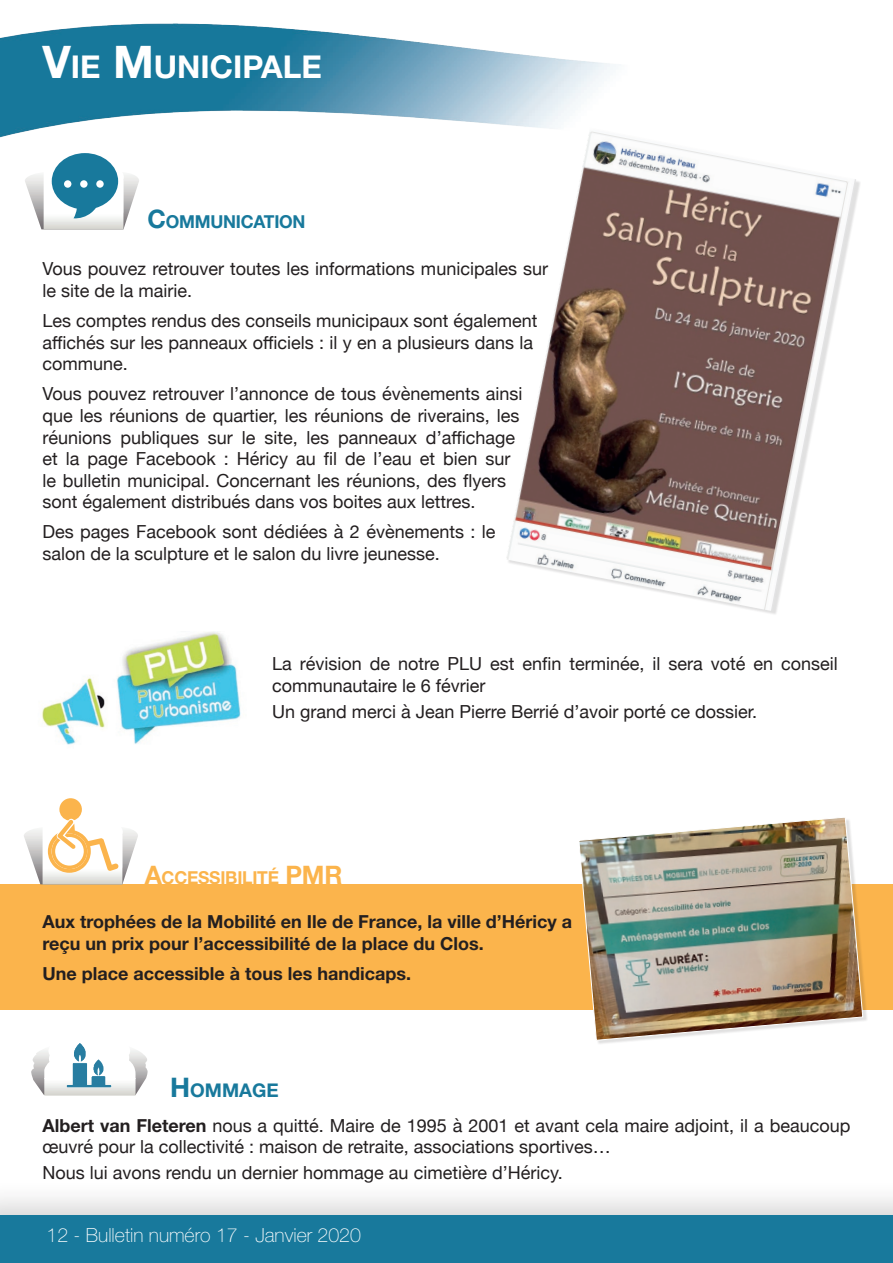
<style>
.page{position:relative;width:893px;height:1263px;background:#fff}
.page>*{position:absolute;margin:0;border:0;box-sizing:border-box;transform-origin:0 0}
.t1{font:700 31.5px "Helvetica Neue";color:#fff}
.t2{font:100 19.5px "Helvetica Neue";color:#fff}
.t3{font:700 18.9px "Helvetica Neue";color:#18799c}
.t4{font:18px/21.6px "Helvetica Neue";color:#231f20}
.t5{font:700 18px/21.6px "Helvetica Neue";color:#231f20}
.t6{font:700 17.85px "Helvetica Neue";letter-spacing:-.015em;color:#fbb44c}
.t7{font:700 17.85px "Helvetica Neue";letter-spacing:-.015em;color:#18799c}
.s1{font-size:45px}
.s2{font-size:25.5px}
.s3{font-size:27px}
.s4{font-weight:700}
</style>
<div class="page">
<div style="left:0;top:884px;width:893px;height:126px;background:#fbb44c"></div>
<div style="left:0;top:1178px;width:893px;height:85px;background:#231f20;opacity:.2"></div>
<div style="left:0;top:1215px;width:893px;height:48px;background:#18799c"></div>
<img style="left:0;top:23px;width:616px;height:115px">
<img style="left:136px;top:177px;width:3px;height:13px">
<svg style="left:25px;top:153px;width:111px;height:76px"></svg>
<img style="left:506px;top:128px;width:350px;height:483px">
<svg style="left:31px;top:1050px;width:117px;height:45px"></svg>
<img style="left:62px;top:1043px;width:54px;height:47px">
<svg style="left:24px;top:798px;width:111px;height:86px"></svg>
<div style="left:580px;top:818px;width:288px;height:227px;background:#231f20;opacity:.14"></div>
<img style="left:579px;top:817px;width:284px;height:224px">
<img style="left:42px;top:632px;width:199px;height:113px">
<h1 class="t1" style="left:43px;top:47px;width:281px"><span class="s1">V</span>IE <span class="s1">M</span>UNICIPALE</h1>
<p class="t7" style="left:148px;top:211px;width:160px"><span class="s2">C</span>OMMUNICATION</p>
<p class="t4" style="left:43px;top:259px;width:507px">Vous pouvez retrouver toutes les informations municipales sur le site de la mairie.</p>
<p class="t4" style="left:43px;top:311px;width:497px">Les comptes rendus des conseils municipaux sont également affichés sur les panneaux officiels : il y en a plusieurs dans la commune.</p>
<p class="t4" style="left:43px;top:384px;width:482px">Vous pouvez retrouver l’annonce de tous évènements ainsi que les réunions de quartier, les réunions de riverains, les réunions publiques sur le site, les panneaux d’affichage et la page Facebook : Héricy au fil de l’eau et bien sur le bulletin municipal. Concernant les réunions, des flyers sont également distribués dans vos boites aux lettres.</p>
<p class="t4" style="left:43px;top:522px;width:454px">Des pages Facebook sont dédiées à 2 évènements : le salon de la sculpture et le salon du livre jeunesse.</p>
<p class="t4" style="left:272px;top:654px;width:567px">La révision de notre PLU est enfin terminée, il sera voté en conseil communautaire le 6 février</p>
<p class="t4" style="left:272px;top:702px;width:487px">Un grand merci à Jean Pierre Berrié d’avoir porté ce dossier.</p>
<p class="t6" style="left:145px;top:867px;width:196px"><span class="s2">A</span>CCESSIBILITÉ <span class="s2">PMR</span></p>
<p class="t5" style="left:43px;top:911px;width:531px">Aux trophées de la Mobilité en Ile de France, la ville d’Héricy a reçu un prix pour l’accessibilité de la place du Clos.</p>
<p class="t5" style="left:43px;top:962px;width:370px">Une place accessible à tous les handicaps.</p>
<p class="t3" style="left:170px;top:1079px;width:110px"><span class="s3">H</span>OMMAGE</p>
<p class="t4" style="left:43px;top:1115px;width:809px"><span class="s4">Albert van Fleteren</span> nous a quitté. Maire de 1995 à 2001 et avant cela maire adjoint, il a beaucoup œuvré pour la collectivité : maison de retraite, associations sportives…</p>
<p class="t4" style="left:43px;top:1163px;width:522px">Nous lui avons rendu un dernier hommage au cimetière d’Héricy.</p>
<p class="t2" style="left:47px;top:1224px;width:316px">12 - Bulletin numéro 17 - Janvier 2020</p>
</div>
